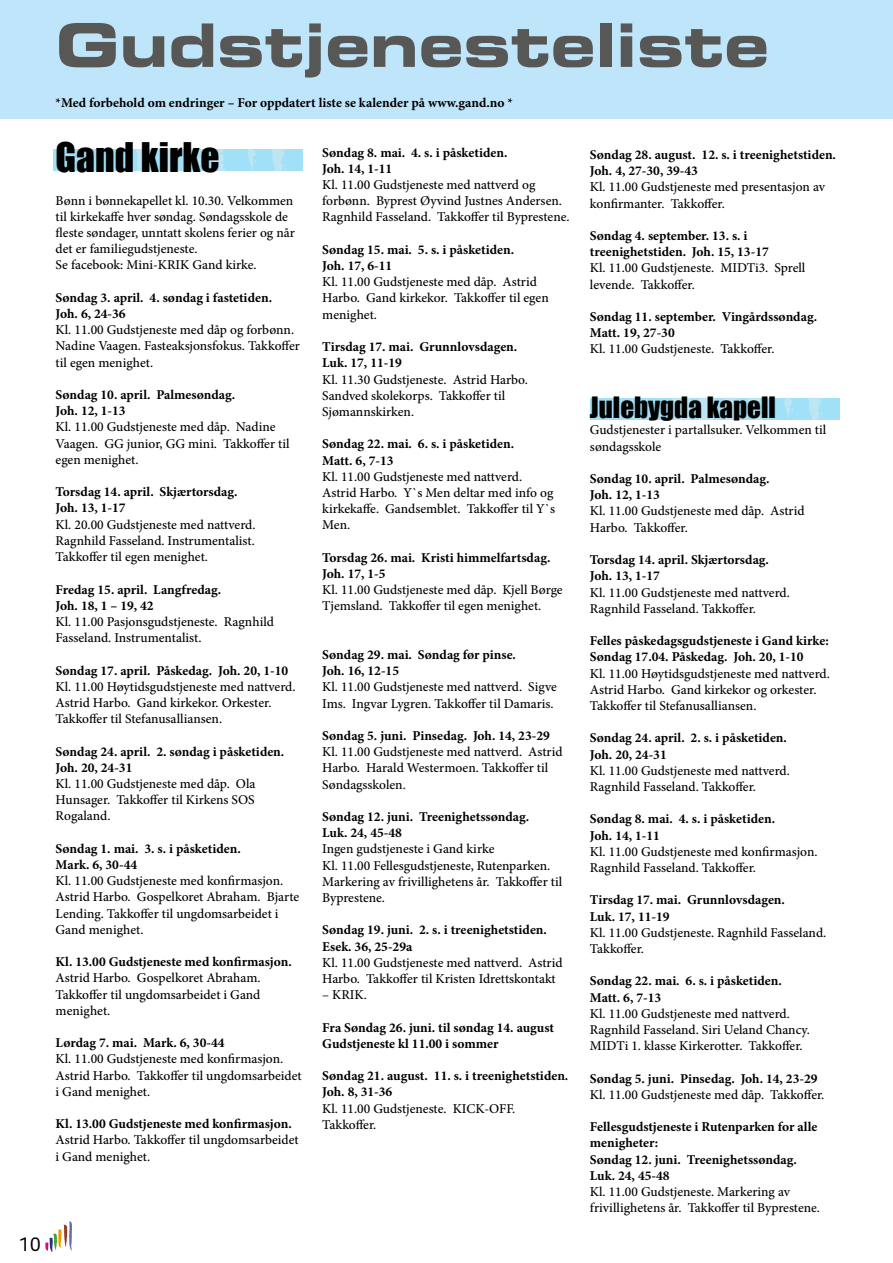
<style>
.page{position:relative;width:893px;height:1263px;background:#fff}
.page>*{position:absolute;margin:0;border:0;box-sizing:border-box;transform-origin:0 0}
.t1{font:60px "Eurostile LT Std Bold Ex 2";color:#575756}
.t2{font:37.5px "Impact";color:#000}
.t3{font:27px "Impact";color:#000}
.t4{font:18px "Sansa Std";color:#000}
.t5{font:500 13.5px/16.2px "Minion Pro";color:#000}
.t6{font:700 13.5px/16.2px "Minion Pro";color:#000}
</style>
<div class="page">
<svg style="left:45px;top:1221px;width:27px;height:31px"></svg>
<div style="left:590px;top:398px;width:250px;height:21px;background:#a0e1f8"></div>
<svg style="left:672px;top:398px;width:90px;height:21px"></svg>
<svg style="left:783px;top:398px;width:11px;height:21px"></svg>
<svg style="left:808px;top:398px;width:15px;height:21px"></svg>
<div style="left:54px;top:149px;width:249px;height:22px;background:#a0e1f8"></div>
<svg style="left:136px;top:149px;width:66px;height:22px"></svg>
<svg style="left:210px;top:149px;width:16px;height:22px"></svg>
<svg style="left:247px;top:149px;width:10px;height:21px"></svg>
<svg style="left:272px;top:149px;width:15px;height:22px"></svg>
<div style="left:0;top:0;width:893px;height:119px;background:#bfe5fa"></div>
<h3 class="t4" style="left:19px;top:1233px;width:24px">10</h3>
<h1 class="t1" style="left:56px;top:3px;width:715px">Gudstjenesteliste</h1>
<p class="t6" style="left:56px;top:94px;width:459px">*Med forbehold om endringer – For oppdatert liste se kalender på www.gand.no *</p>
<p class="t6" style="left:590px;top:146px;width:248px">Søndag 28. august. 12. s. i treenighetstiden.<br>Joh. 4, 27-30, 39-43</p>
<p class="t5" style="left:590px;top:179px;width:237px">Kl. 11.00 Gudstjeneste med presentasjon av konfirmanter. Takkoffer.</p>
<p class="t6" style="left:590px;top:227px;width:180px">Søndag 4. september. 13. s. i treenighetstiden. Joh. 15, 13-17</p>
<p class="t5" style="left:590px;top:260px;width:217px">Kl. 11.00 Gudstjeneste. MIDTi3. Sprell levende. Takkoffer.</p>
<p class="t6" style="left:590px;top:308px;width:229px">Søndag 11. september. Vingårdssøndag.<br>Matt. 19, 27-30</p>
<p class="t5" style="left:590px;top:341px;width:186px">Kl. 11.00 Gudstjeneste. Takkoffer.</p>
<h2 class="t2" style="left:56px;top:128px;width:165px">Gand kirke</h2>
<p class="t5" style="left:56px;top:192px;width:241px">Bønn i bønnekapellet kl. 10.30. Velkommen til kirkekaffe hver søndag. Søndagsskole de fleste søndager, unntatt skolens ferier og når det er familiegudstjeneste.<br>Se facebook: Mini-KRIK Gand kirke.</p>
<p class="t6" style="left:56px;top:289px;width:218px">Søndag 3. april. 4. søndag i fastetiden.<br>Joh. 6, 24-36</p>
<p class="t5" style="left:56px;top:322px;width:246px">Kl. 11.00 Gudstjeneste med dåp og forbønn.<br>Nadine Vaagen. Fasteaksjonsfokus. Takkoffer til egen menighet.</p>
<p class="t6" style="left:56px;top:386px;width:181px">Søndag 10. april. Palmesøndag.<br>Joh. 12, 1-13</p>
<p class="t5" style="left:56px;top:419px;width:236px">Kl. 11.00 Gudstjeneste med dåp. Nadine<br>Vaagen. GG junior, GG mini. Takkoffer til egen menighet.</p>
<p class="t6" style="left:56px;top:484px;width:184px">Torsdag 14. april. Skjærtorsdag.<br>Joh. 13, 1-17</p>
<p class="t5" style="left:56px;top:516px;width:201px;text-align:justify">Kl. 20.00 Gudstjeneste med nattverd.<br>Ragnhild Fasseland. Instrumentalist.<br>Takkoffer til egen menighet.</p>
<p class="t6" style="left:56px;top:581px;width:167px">Fredag 15. april. Langfredag.<br>Joh. 18, 1 – 19, 42</p>
<p class="t5" style="left:56px;top:613px;width:220px">Kl. 11.00 Pasjonsgudstjeneste. Ragnhild<br>Fasseland. Instrumentalist.</p>
<p class="t6" style="left:56px;top:662px;width:234px">Søndag 17. april. Påskedag. Joh. 20, 1-10</p>
<p class="t5" style="left:56px;top:678px;width:241px">Kl. 11.00 Høytidsgudstjeneste med nattverd.<br>Astrid Harbo. Gand kirkekor. Orkester.<br>Takkoffer til Stefanusalliansen.</p>
<p class="t6" style="left:56px;top:743px;width:230px">Søndag 24. april. 2. søndag i påsketiden.<br>Joh. 20, 24-31</p>
<p class="t5" style="left:56px;top:775px;width:201px;text-align:justify">Kl. 11.00 Gudstjeneste med dåp. Ola Hunsager. Takkoffer til Kirkens SOS Rogaland.</p>
<p class="t6" style="left:56px;top:840px;width:187px">Søndag 1. mai. 3. s. i påsketiden.<br>Mark. 6, 30-44</p>
<p class="t5" style="left:56px;top:873px;width:245px">Kl. 11.00 Gudstjeneste med konfirmasjon.<br>Astrid Harbo. Gospelkoret Abraham. Bjarte Lending. Takkoffer til ungdomsarbeidet i Gand menighet.</p>
<p class="t6" style="left:56px;top:953px;width:238px">Kl. 13.00 Gudstjeneste med konfirmasjon.</p>
<p class="t5" style="left:56px;top:970px;width:207px;text-align:justify">Astrid Harbo. Gospelkoret Abraham.<br>Takkoffer til ungdomsarbeidet i Gand menighet.</p>
<p class="t6" style="left:56px;top:1034px;width:170px">Lørdag 7. mai. Mark. 6, 30-44</p>
<p class="t5" style="left:56px;top:1051px;width:248px">Kl. 11.00 Gudstjeneste med konfirmasjon.<br>Astrid Harbo. Takkoffer til ungdomsarbeidet i Gand menighet.</p>
<p class="t6" style="left:56px;top:1115px;width:238px">Kl. 13.00 Gudstjeneste med konfirmasjon.</p>
<p class="t5" style="left:56px;top:1132px;width:245px">Astrid Harbo. Takkoffer til ungdomsarbeidet i Gand menighet.</p>
<p class="t6" style="left:322px;top:144px;width:187px">Søndag 8. mai. 4. s. i påsketiden.<br>Joh. 14, 1-11</p>
<p class="t5" style="left:322px;top:177px;width:249px">Kl. 11.00 Gudstjeneste med nattverd og forbønn. Byprest Øyvind Justnes Andersen.<br>Ragnhild Fasseland. Takkoffer til Byprestene.</p>
<p class="t6" style="left:322px;top:241px;width:193px">Søndag 15. mai. 5. s. i påsketiden.<br>Joh. 17, 6-11</p>
<p class="t5" style="left:322px;top:274px;width:228px">Kl. 11.00 Gudstjeneste med dåp. Astrid<br>Harbo. Gand kirkekor. Takkoffer til egen menighet.</p>
<p class="t6" style="left:322px;top:338px;width:197px">Tirsdag 17. mai. Grunnlovsdagen.<br>Luk. 17, 11-19</p>
<p class="t5" style="left:322px;top:371px;width:207px">Kl. 11.30 Gudstjeneste. Astrid Harbo.<br>Sandved skolekorps. Takkoffer til<br>Sjømannskirken.</p>
<p class="t6" style="left:322px;top:436px;width:193px">Søndag 22. mai. 6. s. i påsketiden.<br>Matt. 6, 7-13</p>
<p class="t5" style="left:322px;top:468px;width:234px">Kl. 11.00 Gudstjeneste med nattverd.<br>Astrid Harbo. Y`s Men deltar med info og kirkekaffe. Gandsemblet. Takkoffer til Y`s<br>Men.</p>
<p class="t6" style="left:322px;top:549px;width:230px">Torsdag 26. mai. Kristi himmelfartsdag.<br>Joh. 17, 1-5</p>
<p class="t5" style="left:322px;top:582px;width:242px">Kl. 11.00 Gudstjeneste med dåp. Kjell Børge<br>Tjemsland. Takkoffer til egen menighet.</p>
<p class="t6" style="left:322px;top:646px;width:195px">Søndag 29. mai. Søndag før pinse.<br>Joh. 16, 12-15</p>
<p class="t5" style="left:322px;top:679px;width:236px">Kl. 11.00 Gudstjeneste med nattverd. Sigve<br>Ims. Ingvar Lygren. Takkoffer til Damaris.</p>
<p class="t6" style="left:322px;top:727px;width:229px">Søndag 5. juni. Pinsedag. Joh. 14, 23-29</p>
<p class="t5" style="left:322px;top:744px;width:242px">Kl. 11.00 Gudstjeneste med nattverd. Astrid<br>Harbo. Harald Westermoen. Takkoffer til<br>Søndagsskolen.</p>
<p class="t6" style="left:322px;top:808px;width:209px">Søndag 12. juni. Treenighetssøndag.<br>Luk. 24, 45-48</p>
<p class="t5" style="left:322px;top:841px;width:241px">Ingen gudstjeneste i Gand kirke<br>Kl. 11.00 Fellesgudstjeneste, Rutenparken.<br>Markering av frivillighetens år. Takkoffer til Byprestene.</p>
<p class="t6" style="left:322px;top:922px;width:226px">Søndag 19. juni. 2. s. i treenighetstiden.<br>Esek. 36, 25-29a</p>
<p class="t5" style="left:322px;top:954px;width:242px">Kl. 11.00 Gudstjeneste med nattverd. Astrid<br>Harbo. Takkoffer til Kristen Idrettskontakt</p>
<p class="t5" style="left:322px;top:987px;width:46px">– KRIK.</p>
<p class="t6" style="left:322px;top:1019px;width:233px">Fra Søndag 26. juni. til søndag 14. august<br>Gudstjeneste kl 11.00 i sommer</p>
<p class="t6" style="left:322px;top:1067px;width:248px">Søndag 21. august. 11. s. i treenighetstiden.<br>Joh. 8, 31-36</p>
<p class="t5" style="left:322px;top:1100px;width:195px">Kl. 11.00 Gudstjeneste. KICK-OFF.<br>Takkoffer.</p>
<h3 class="t3" style="left:590px;top:387px;width:187px">Julebygda kapell</h3>
<p class="t5" style="left:590px;top:422px;width:238px">Gudstjenester i partallsuker. Velkommen til søndagsskole</p>
<p class="t6" style="left:590px;top:470px;width:181px">Søndag 10. april. Palmesøndag.<br>Joh. 12, 1-13</p>
<p class="t5" style="left:590px;top:503px;width:216px">Kl. 11.00 Gudstjeneste med dåp. Astrid<br>Harbo. Takkoffer.</p>
<p class="t6" style="left:590px;top:551px;width:181px">Torsdag 14. april. Skjærtorsdag.<br>Joh. 13, 1-17</p>
<p class="t5" style="left:590px;top:584px;width:201px">Kl. 11.00 Gudstjeneste med nattverd.<br>Ragnhild Fasseland. Takkoffer.</p>
<p class="t6" style="left:590px;top:632px;width:240px">Felles påskedagsgudstjeneste i Gand kirke:<br>Søndag 17.04. Påskedag. Joh. 20, 1-10</p>
<p class="t5" style="left:590px;top:665px;width:241px">Kl. 11.00 Høytidsgudstjeneste med nattverd.<br>Astrid Harbo. Gand kirkekor og orkester.<br>Takkoffer til Stefanusalliansen.</p>
<p class="t6" style="left:590px;top:730px;width:199px">Søndag 24. april. 2. s. i påsketiden.<br>Joh. 20, 24-31</p>
<p class="t5" style="left:590px;top:762px;width:201px">Kl. 11.00 Gudstjeneste med nattverd.<br>Ragnhild Fasseland. Takkoffer.</p>
<p class="t6" style="left:590px;top:811px;width:187px">Søndag 8. mai. 4. s. i påsketiden.<br>Joh. 14, 1-11</p>
<p class="t5" style="left:590px;top:843px;width:229px">Kl. 11.00 Gudstjeneste med konfirmasjon.<br>Ragnhild Fasseland. Takkoffer.</p>
<p class="t6" style="left:590px;top:892px;width:197px">Tirsdag 17. mai. Grunnlovsdagen.<br>Luk. 17, 11-19</p>
<p class="t5" style="left:590px;top:924px;width:238px">Kl. 11.00 Gudstjeneste. Ragnhild Fasseland.<br>Takkoffer.</p>
<p class="t6" style="left:590px;top:973px;width:193px">Søndag 22. mai. 6. s. i påsketiden.<br>Matt. 6, 7-13</p>
<p class="t5" style="left:590px;top:1005px;width:222px">Kl. 11.00 Gudstjeneste med nattverd.<br>Ragnhild Fasseland. Siri Ueland Chancy.<br>MIDTi 1. klasse Kirkerotter. Takkoffer.</p>
<p class="t6" style="left:590px;top:1070px;width:229px">Søndag 5. juni. Pinsedag. Joh. 14, 23-29</p>
<p class="t5" style="left:590px;top:1086px;width:236px">Kl. 11.00 Gudstjeneste med dåp. Takkoffer.</p>
<p class="t6" style="left:590px;top:1118px;width:229px">Fellesgudstjeneste i Rutenparken for alle menigheter:<br>Søndag 12. juni. Treenighetssøndag.<br>Luk. 24, 45-48</p>
<p class="t5" style="left:590px;top:1183px;width:232px">Kl. 11.00 Gudstjeneste. Markering av frivillighetens år. Takkoffer til Byprestene.</p>
</div>
